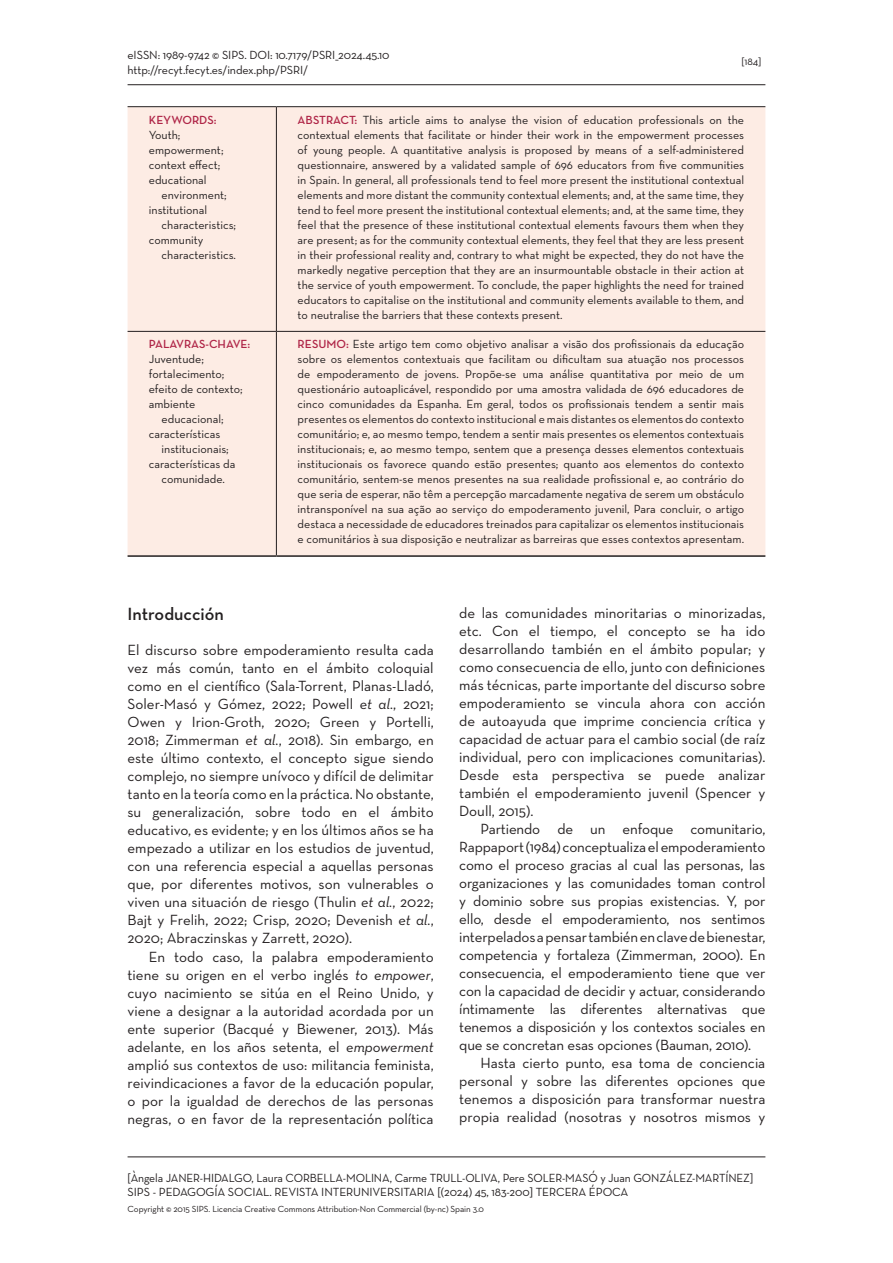
<style>
.page{position:relative;width:893px;height:1263px;background:#fff}
.page>*{position:absolute;margin:0;border:0;box-sizing:border-box;transform-origin:0 0}
._1Titulo{font:600 18px "Neutra Text";color:#231f20}
.TextoEsp{font:15px/18px "Neutra Text";color:#231f20;text-align:justify}
.Texto1Esp{font:15px/18px "Neutra Text";color:#231f20;text-align:justify}
.Remuso{font:12px/15px "Neutra Text";letter-spacing:-.01em;color:#231f20}
.Abstract{font:12px/15px "Neutra Text";color:#231f20;text-align:justify}
.KeyWords2{font:12px/15px "Neutra Text";color:#231f20}
.KeyWords{font:12px/15px "Neutra Text";color:#231f20}
.KeyWords2Tit{font:600 12px "Neutra Text";color:#af2547}
.KeyWordsTit{font:600 12px "Neutra Text";color:#af2547}
.t1{font:10.5px "Neutra Text";color:#231f20}
.t2{font:9px "Neutra Text";letter-spacing:-.01em;color:#231f20}
.s1{font-weight:600;color:#af2547}
.s2{font-style:italic}
</style>
<div class="page">
<hr style="left:128px;top:1156px;width:637px;height:1px;background:#231f20">
<hr style="left:128px;top:84px;width:637px;height:1px;background:#231f20">
<div style="left:128px;top:107px;width:637px;height:448px;background:#fdece4"></div>
<hr style="left:128px;top:106px;width:148px;height:1px;background:#231f20">
<hr style="left:276px;top:106px;width:489px;height:1px;background:#231f20">
<hr style="left:276px;top:107px;width:1px;height:224px;background:#231f20">
<hr style="left:128px;top:331px;width:148px;height:1px;background:#231f20">
<hr style="left:276px;top:331px;width:489px;height:1px;background:#231f20">
<hr style="left:276px;top:332px;width:1px;height:223px;background:#231f20">
<hr style="left:128px;top:555px;width:148px;height:2px;background:#231f20">
<hr style="left:276px;top:555px;width:489px;height:2px;background:#231f20">
<p class="Remuso" style="left:128px;top:47px;width:263px">eISSN: 1989-9742 © SIPS. DOI: 10.7179/PSRI_2024.45.10 http://recyt.fecyt.es/index.php/PSRI/</p>
<p class="t1" style="left:741px;top:55px;width:21px">[184]</p>
<p class="KeyWordsTit" style="left:149px;top:112px;width:69px">KEYWORDS:</p>
<p class="KeyWords" style="left:149px;top:127px;width:33px">Youth;</p>
<p class="KeyWords" style="left:149px;top:142px;width:76px">empowerment;</p>
<p class="KeyWords" style="left:149px;top:157px;width:73px">context effect;</p>
<p class="KeyWords" style="left:162px;top:172px;width:67px;text-indent:-13px">educational environment;</p>
<p class="KeyWords" style="left:162px;top:202px;width:76px;text-indent:-13px">institutional characteristics;</p>
<p class="KeyWords" style="left:162px;top:232px;width:76px;text-indent:-13px">community characteristics.</p>
<p class="KeyWords2Tit" style="left:149px;top:337px;width:103px">PALAVRAS-CHAVE:</p>
<p class="KeyWords2" style="left:149px;top:351px;width:57px">Juventude;</p>
<p class="KeyWords2" style="left:149px;top:366px;width:77px">fortalecimento;</p>
<p class="KeyWords2" style="left:149px;top:381px;width:95px">efeito de contexto;</p>
<p class="KeyWords2" style="left:162px;top:396px;width:64px;text-indent:-13px">ambiente educacional;</p>
<p class="KeyWords2" style="left:162px;top:426px;width:69px;text-indent:-13px">características institucionais;</p>
<p class="KeyWords2" style="left:149px;top:456px;width:88px;text-align:center">características da comunidade.</p>
<p class="Abstract" style="left:298px;top:112px;width:448px"><span class="s1">ABSTRACT:</span> This article aims to analyse the vision of education professionals on the contextual elements that facilitate or hinder their work in the empowerment processes of young people. A quantitative analysis is proposed by means of a self-administered questionnaire, answered by a validated sample of 696 educators from five communities in Spain. In general, all professionals tend to feel more present the institutional contextual elements and more distant the community contextual elements; and, at the same time, they tend to feel more present the institutional contextual elements; and, at the same time, they feel that the presence of these institutional contextual elements favours them when they are present; as for the community contextual elements, they feel that they are less present in their professional reality and, contrary to what might be expected, they do not have the markedly negative perception that they are an insurmountable obstacle in their action at the service of youth empowerment. To conclude, the paper highlights the need for trained educators to capitalise on the institutional and community elements available to them, and to neutralise the barriers that these contexts present.</p>
<p class="Remuso" style="left:298px;top:336px;width:448px;text-align:justify"><span class="s1">RESUMO:</span> Este artigo tem como objetivo analisar a visão dos profissionais da educação sobre os elementos contextuais que facilitam ou dificultam sua atuação nos processos de empoderamento de jovens. Propõe-se uma análise quantitativa por meio de um questionário autoaplicável, respondido por uma amostra validada de 696 educadores de cinco comunidades da Espanha. Em geral, todos os profissionais tendem a sentir mais presentes os elementos do contexto institucional e mais distantes os elementos do contexto comunitário; e, ao mesmo tempo, tendem a sentir mais presentes os elementos contextuais institucionais; e, ao mesmo tempo, sentem que a presença desses elementos contextuais institucionais os favorece quando estão presentes; quanto aos elementos do contexto comunitário, sentem-se menos presentes na sua realidade profissional e, ao contrário do que seria de esperar, não têm a percepção marcadamente negativa de serem um obstáculo intransponível na sua ação ao serviço do empoderamento juvenil, Para concluir, o artigo destaca a necessidade de educadores treinados para capitalizar os elementos institucionais e comunitários à sua disposição e neutralizar as barreiras que esses contextos apresentam.</p>
<p class="_1Titulo" style="left:128px;top:603px;width:98px">Introducción</p>
<p class="Texto1Esp" style="left:128px;top:641px;width:308px">El discurso sobre empoderamiento resulta cada vez más común, tanto en el ámbito coloquial como en el científico (Sala-Torrent, Planas-Lladó, Soler-Masó y Gómez, 2022; Powell <span class="s2">et al.</span>, 2021; Owen y Irion-Groth, 2020; Green y Portelli, 2018; Zimmerman <span class="s2">et al.</span>, 2018). Sin embargo, en este último contexto, el concepto sigue siendo complejo, no siempre unívoco y difícil de delimitar tanto en la teoría como en la práctica. No obstante, su generalización, sobre todo en el ámbito educativo, es evidente; y en los últimos años se ha empezado a utilizar en los estudios de juventud, con una referencia especial a aquellas personas que, por diferentes motivos, son vulnerables o viven una situación de riesgo (Thulin <span class="s2">et al.</span>, 2022; Bajt y Frelih, 2022; Crisp, 2020; Devenish <span class="s2">et al.</span>, 2020; Abraczinskas y Zarrett, 2020).</p>
<p class="TextoEsp" style="left:128px;top:947px;width:308px;text-indent:21px">En todo caso, la palabra empoderamiento tiene su origen en el verbo inglés <span class="s2">to empower</span>, cuyo nacimiento se sitúa en el Reino Unido, y viene a designar a la autoridad acordada por un ente superior (Bacqué y Biewener, 2013). Más adelante, en los años setenta, el <span class="s2">empowerment </span>amplió sus contextos de uso: militancia feminista, reivindicaciones a favor de la educación popular, o por la igualdad de derechos de las personas negras, o en favor de la representación política</p>
<p class="TextoEsp" style="left:459px;top:604px;width:308px">de las comunidades minoritarias o minorizadas, etc. Con el tiempo, el concepto se ha ido desarrollando también en el ámbito popular; y como consecuencia de ello, junto con definiciones más técnicas, parte importante del discurso sobre empoderamiento se vincula ahora con acción de autoayuda que imprime conciencia crítica y capacidad de actuar para el cambio social (de raíz individual, pero con implicaciones comunitarias).<br>Desde esta perspectiva se puede analizar también el empoderamiento juvenil (Spencer y Doull, 2015).</p>
<p class="TextoEsp" style="left:459px;top:820px;width:308px;text-indent:21px">Partiendo de un enfoque comunitario, Rappaport (1984) conceptualiza el empoderamiento como el proceso gracias al cual las personas, las organizaciones y las comunidades toman control y dominio sobre sus propias existencias. Y, por ello, desde el empoderamiento, nos sentimos interpelados a pensar también en clave de bienestar, competencia y fortaleza (Zimmerman, 2000). En consecuencia, el empoderamiento tiene que ver con la capacidad de decidir y actuar, considerando íntimamente las diferentes alternativas que tenemos a disposición y los contextos sociales en que se concretan esas opciones (Bauman, 2010).</p>
<p class="TextoEsp" style="left:459px;top:1054px;width:308px;text-indent:21px">Hasta cierto punto, esa toma de conciencia personal y sobre las diferentes opciones que tenemos a disposición para transformar nuestra propia realidad (nosotras y nosotros mismos y</p>
<p class="Remuso" style="left:128px;top:1170px;width:627px;line-height:14.4px">[Àngela JANER-HIDALGO, Laura CORBELLA-MOLINA, Carme TRULL-OLIVA, Pere SOLER-MASÓ y Juan GONZÁLEZ-MARTÍNEZ]<br>SIPS - PEDAGOGÍA SOCIAL. REVISTA INTERUNIVERSITARIA [(2024) 45, 183-200] TERCERA ÉPOCA</p>
<p class="t2" style="left:128px;top:1203px;width:358px">Copyright © 2015 SIPS. Licencia Creative Commons Attribution-Non Commercial (by-nc) Spain 3.0</p>
</div>
